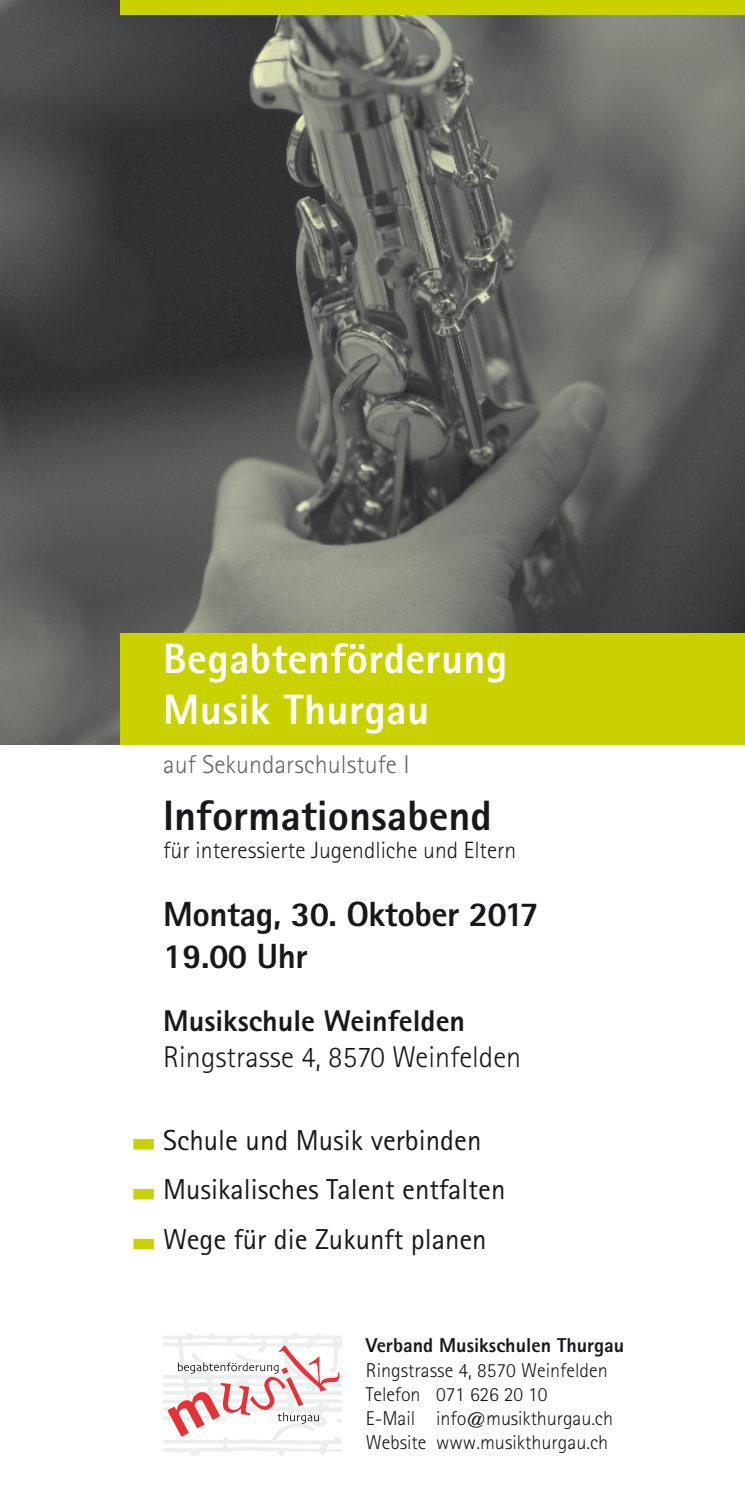
<style>
.page{position:relative;width:745px;height:1489px;background:#fff}
.page>*{position:absolute;margin:0;border:0;box-sizing:border-box;transform-origin:0 0}
.t1{font:800 42.5px/51px "Rotis Sans Serif Std";letter-spacing:.01em;color:#fff}
.t2{font:800 42.5px "Rotis Sans Serif Std";color:#1a171c}
.t3{font:800 35px/42px "Rotis Sans Serif Std";letter-spacing:-.015em;color:#1a171c}
.t4{font:300 30px "Rotis Sans Serif Std";color:#1a171c}
.t5{font:800 30px "Rotis Sans Serif Std";color:#1a171c}
.t6{font:28.75px/49.8px "Rotis Sans Serif Std";color:#1a171c}
.t7{font:300 25.75px "Rotis Sans Serif Std";letter-spacing:.005em;color:#646567}
.t8{font:300 23.5px "Rotis Sans Serif Std";color:#1a171c}
.t9{font:300 20px/24px "Rotis Sans Serif Std";color:#1a171c}
.t10{font:800 20px "Rotis Sans Serif Std";color:#1a171c}
</style>
<div class="page">
<img style="left:0;top:0;width:744px;height:744px">
<div style="left:120px;top:0;width:624px;height:14px;background:#c9d200"></div>
<div style="left:120px;top:633px;width:624px;height:111px;background:#c9d200"></div>
<svg style="left:163px;top:1333px;width:178px;height:122px"></svg>
<div style="left:133px;top:1138px;width:21px;height:11px;background:#c9d200"></div>
<div style="left:133px;top:1188px;width:21px;height:11px;background:#c9d200"></div>
<div style="left:133px;top:1238px;width:21px;height:11px;background:#c9d200"></div>
<h1 class="t1" style="left:163px;top:632px;width:345px">Begabtenförderung<br>Musik Thurgau</h1>
<p class="t7" style="left:163px;top:749px;width:248px">auf Sekundarschulstufe I</p>
<h1 class="t2" style="left:163px;top:788px;width:330px">Informationsabend</h1>
<p class="t8" style="left:163px;top:836px;width:354px">für interessierte Jugendliche und Eltern</p>
<h2 class="t3" style="left:163px;top:892px;width:377px">Montag, 30. Oktober 2017<br>19.00 Uhr</h2>
<h3 class="t5" style="left:163px;top:1001px;width:303px">Musikschule Weinfelden</h3>
<h3 class="t4" style="left:163px;top:1039px;width:359px">Ringstrasse 4, 8570 Weinfelden</h3>
<h3 class="t6" style="left:163px;top:1114px;width:343px">Schule und Musik verbinden<br>Musikalisches Talent entfalten<br>Wege für die Zukunft planen</h3>
<p class="t10" style="left:365px;top:1332px;width:260px">Verband Musikschulen Thurgau</p>
<p class="t9" style="left:365px;top:1357px;width:248px">Ringstrasse 4, 8570 Weinfelden<br>Telefon 071 626 20 10<br>E-Mail info@musikthurgau.ch<br>Website www.musikthurgau.ch</p>
</div>
